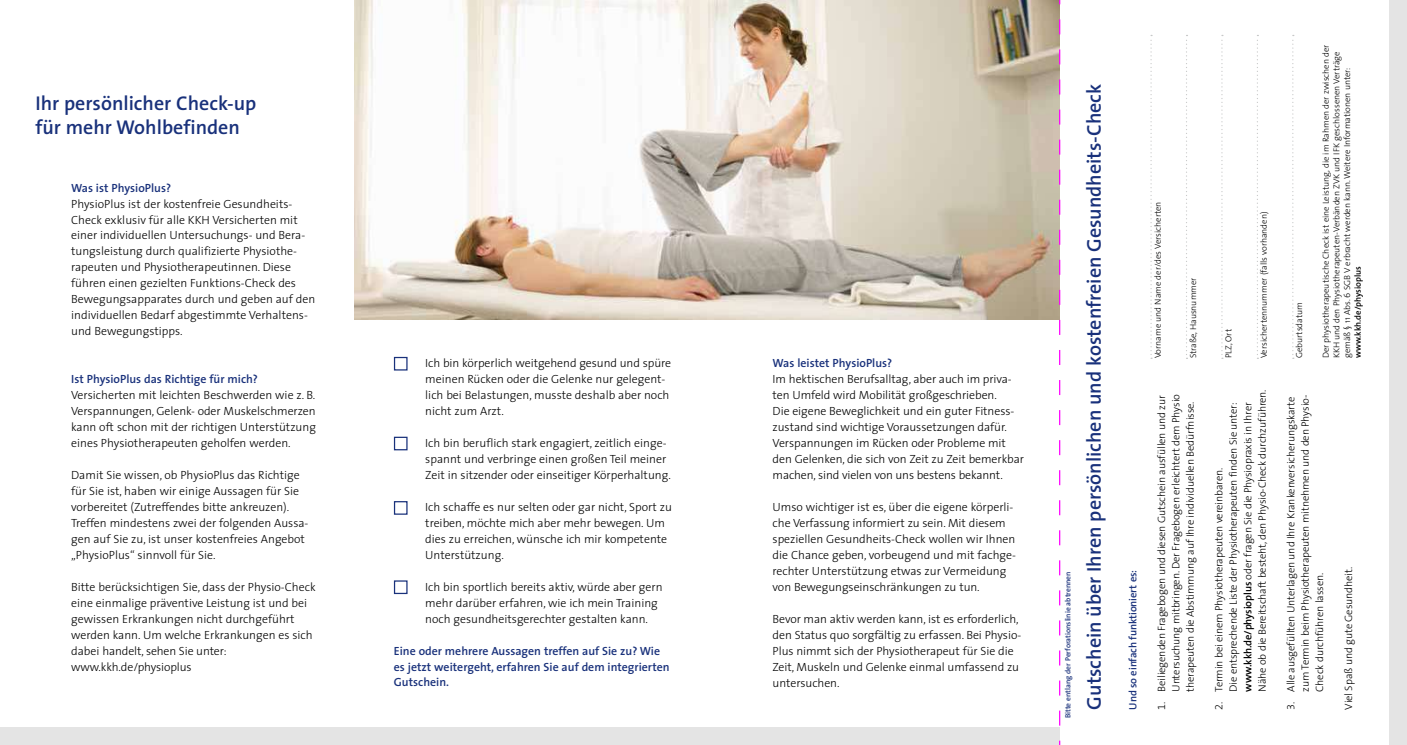
<style>
.page{position:relative;width:1407px;height:745px;background:#fff}
.page>*{position:absolute;margin:0;border:0;box-sizing:border-box;transform-origin:0 0}
.t1{font:600 20px/24px "The Sans";color:#19317b}
.t2{font:300 11.88px/16px "The Sans";color:#000}
.t3{font:600 11.88px/16px "The Sans";color:#19317b}
.t4{font:300 10.62px/14.4px "The Sans";letter-spacing:-.01em;color:#000}
.t5{font:600 10.62px "The Sans";letter-spacing:-.01em;color:#19317b}
.t6{font:300 8.75px/10.6px "The Sans";color:#000}
.t7{font:600 8.75px "The Sans";color:#000}
.t8{font:600 7.5px "The Sans";color:#19317b}
.s1{font-family:"The Sans Light Expert";font-weight:400}
.s2{font-weight:600}
</style>
<div class="page">
<div style="left:0;top:726px;width:1059px;height:18px;background:#e4e4e4"></div>
<img style="left:354px;top:0;width:705px;height:319px">
<div style="left:394px;top:356px;width:13px;height:14px;border:1px solid #19317b"></div>
<div style="left:394px;top:436px;width:13px;height:14px;border:1px solid #19317b"></div>
<div style="left:394px;top:500px;width:13px;height:14px;border:1px solid #19317b"></div>
<div style="left:394px;top:580px;width:13px;height:13px;border:1px solid #19317b"></div>
<svg style="left:1150px;top:35px;width:2px;height:323px"></svg>
<svg style="left:1186px;top:35px;width:1px;height:323px"></svg>
<svg style="left:1221px;top:35px;width:2px;height:323px"></svg>
<svg style="left:1257px;top:35px;width:1px;height:323px"></svg>
<svg style="left:1292px;top:35px;width:2px;height:323px"></svg>
<div style="left:1389px;top:0;width:18px;height:744px;background:#e4e4e4"></div>
<svg style="left:1059px;top:0;width:1px;height:744px"></svg>
<h1 class="t1" style="left:35px;top:91px;width:222px">Ihr persönlicher Check-up für mehr Wohlbefinden</h1>
<p class="t3" style="left:71px;top:179px;width:101px">Was ist PhysioPlus?</p>
<p class="t2" style="left:71px;top:195px;width:246px">PhysioPlus ist der kostenfreie Gesundheits-Check exklusiv für alle KKH Versicherten mit einer individuellen Untersuchungs- und Bera&shy;tungsleistung durch qualifizierte Physiothe&shy;rapeuten und Physiotherapeutinnen. Diese führen einen gezielten Funktions-Check des Bewegungsapparates durch und geben auf den individuellen Bedarf abgestimmte Verhaltens&shy;und Bewegungstipps.</p>
<p class="t3" style="left:71px;top:370px;width:188px">Ist PhysioPlus das Richtige für mich?</p>
<p class="t2" style="left:71px;top:386px;width:246px;text-align:justify">Versicherten mit leichten Beschwerden wie z. B.<br>Verspannungen, Gelenk- oder Muskelschmerzen kann oft schon mit der richtigen Unterstützung eines Physiotherapeuten geholfen werden.</p>
<p class="t2" style="left:71px;top:466px;width:239px">Damit Sie wissen, ob PhysioPlus das Richtige für Sie ist, haben wir einige Aussagen für Sie vorbereitet (Zutreffendes bitte ankreuzen).<br>Treffen mindestens zwei der folgenden Aussa&shy;gen auf Sie zu, ist unser kostenfreies Angebot „PhysioPlus“ sinnvoll für Sie.</p>
<p class="t2" style="left:71px;top:578px;width:246px">Bitte berücksichtigen Sie, dass der Physio-Check eine einmalige präventive Leistung ist und bei gewissen Erkrankungen nicht durchgeführt werden kann. Um welche Erkrankungen es sich dabei handelt, sehen Sie unter: www.kkh.de/physioplus</p>
<p class="t2" style="left:425px;top:354px;width:247px">Ich bin körperlich weitgehend gesund und spüre meinen Rücken oder die Gelenke nur gelegent&shy;lich bei Belastungen, musste deshalb aber noch nicht zum Arzt.</p>
<p class="t2" style="left:425px;top:434px;width:247px">Ich bin beruflich stark engagiert, zeitlich einge&shy;spannt und verbringe einen großen Teil meiner<br>Zeit in sitzender oder einseitiger Körperhaltung.</p>
<p class="t2" style="left:425px;top:498px;width:248px">Ich schaffe es nur selten oder gar nicht, Sport zu treiben, möchte mich aber mehr bewegen. Um dies zu erreichen, wünsche ich mir kompetente Unterstützung.</p>
<p class="t2" style="left:425px;top:578px;width:239px">Ich bin sportlich bereits aktiv, würde aber gern mehr darüber erfahren, wie ich mein Training noch gesundheitsgerechter gestalten kann.</p>
<p class="t3" style="left:394px;top:641px;width:277px">Eine oder mehrere Aussagen treffen auf Sie zu? Wie es jetzt weitergeht, erfahren Sie auf dem integrierten<br>Gutschein.</p>
<p class="t3" style="left:772px;top:354px;width:121px">Was leistet PhysioPlus?</p>
<p class="t2" style="left:772px;top:370px;width:253px">Im hektischen Berufsalltag, aber auch im priva&shy;ten Umfeld wird Mobilität großgeschrieben.<br>Die eigene Beweglichkeit und ein guter Fitness&shy;zustand sind wichtige Voraussetzungen dafür.<br>Verspannungen im Rücken oder Probleme mit den Gelenken, die sich von Zeit zu Zeit bemerkbar machen, sind vielen von uns bestens bekannt.</p>
<p class="t2" style="left:772px;top:498px;width:245px">Umso wichtiger ist es, über die eigene körperli&shy;che Verfassung informiert zu sein. Mit diesem speziellen Gesundheits-Check wollen wir Ihnen die Chance geben, vorbeugend und mit fachge&shy;rechter Unterstützung etwas zur Vermeidung von Bewegungseinschränkungen zu tun.</p>
<p class="t2" style="left:772px;top:610px;width:250px">Bevor man aktiv werden kann, ist es erforderlich, den Status quo sorgfältig zu erfassen. Bei Physio-Plus nimmt sich der Physiotherapeut für Sie die Zeit, Muskeln und Gelenke einmal umfassend zu untersuchen.</p>
<p class="t8" style="left:1061px;top:718px;width:148px;rotate:-90deg">Bitte entlang der Perforationslinie abtrennen</p>
<h1 class="t1" style="left:1081px;top:709px;width:626px;rotate:-90deg">Gutschein über Ihren persönlichen und kostenfreien Gesundheits-Check</h1>
<p class="t5" style="left:1124px;top:709px;width:141px;rotate:-90deg">Und so einfach funktioniert es:</p>
<p class="t6" style="left:1152px;top:358px;width:158px;rotate:-90deg">Vorname und Name der/des Versicherten</p>
<p class="t6" style="left:1187px;top:358px;width:82px;rotate:-90deg">Straße, Hausnummer</p>
<p class="t6" style="left:1223px;top:358px;width:31px;rotate:-90deg">PLZ, Ort</p>
<p class="t6" style="left:1258px;top:358px;width:148px;rotate:-90deg">Versichertennummer (falls vorhanden)</p>
<p class="t6" style="left:1293px;top:358px;width:57px;rotate:-90deg">Geburtsdatum</p>
<p class="t6" style="left:1320px;top:358px;width:315px;rotate:-90deg">Der physiotherapeutische Check ist eine Leistung, die im Rahmen der zwischen der<br>KKH und den Physiotherapeuten-Verbänden ZVK und IFK geschlossenen Verträge gemäß § 11 Abs. 6 SGB V erbracht werden kann. Weitere Informationen unter:</p>
<p class="t7" style="left:1350px;top:358px;width:94px;rotate:-90deg">www.kkh.de/physioplus</p>
<p class="t4" style="left:1154px;top:691px;width:299px;text-indent:-18px;rotate:-90deg"><span class="s1">1</span>. Beiliegenden Fragebogen und diesen Gutschein ausfüllen und zur<br>Untersuchung mitbringen. Der Fragebogen erleichtert dem Physio therapeuten die Abstimmung auf Ihre individuellen Bedürfnisse.</p>
<p class="t4" style="left:1211px;top:691px;width:304px;text-indent:-18px;rotate:-90deg"><span class="s1">2</span>. Termin bei einem Physiotherapeuten vereinbaren.<br>Die entsprechende Liste der Physiotherapeuten finden Sie unter: <span class="s2">www.kkh.de/physioplus</span> oder fragen Sie die Physiopraxis in Ihrer Nähe ob die Bereitschaft besteht, den Physio-Check durchzuführen.</p>
<p class="t4" style="left:1283px;top:691px;width:298px;text-indent:-18px;rotate:-90deg"><span class="s1">3</span>. Alle ausgefüllten Unterlagen und Ihre Krankenversicherungskarte zum Termin beim Physiotherapeuten mitnehmen und den Physio-<br>Check durchführen lassen.</p>
<p class="t4" style="left:1341px;top:709px;width:144px;rotate:-90deg">Viel Spaß und gute Gesundheit.</p>
</div>
